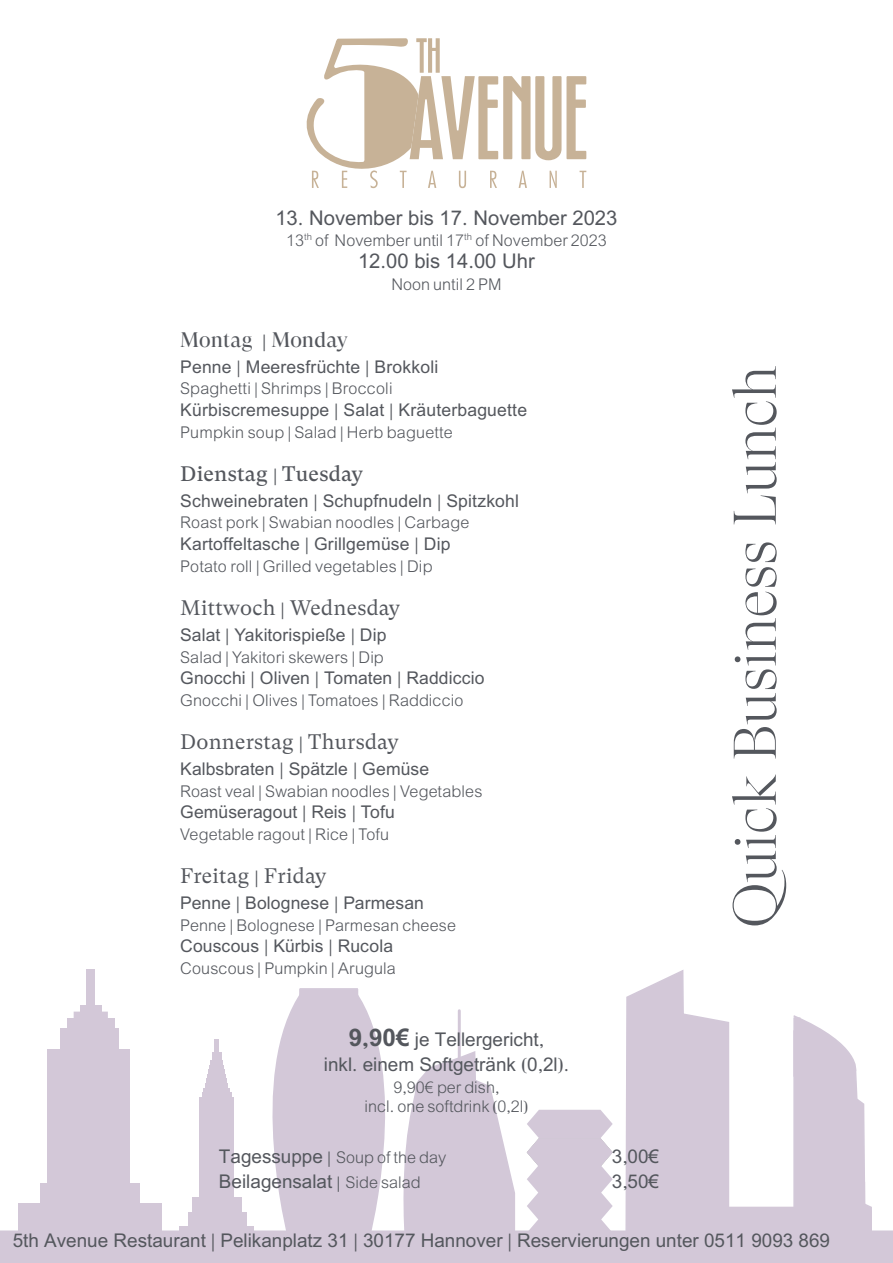
<style>
.page{position:relative;width:893px;height:1263px;background:#fff}
.page>*{position:absolute;margin:0;border:0;box-sizing:border-box;transform-origin:0 0}
.t1{font:300 60px "GT Super Ds Trial";color:#54575d}
.t2{font:22.5px "Akhbar";color:#54575d}
.t3{font:21px "Akhbar";color:#54575d}
.t4{font:21px "GT Super Txt Trial";letter-spacing:.01em;color:#54575d}
.t5{font:21px "GT Super Txt Trial";letter-spacing:.01em;color:#54575d}
.t6{font:21px "GT Super Ds Trial";letter-spacing:.01em;color:#54575d}
.t7{font:19.5px "Akhbar";letter-spacing:.01em;color:#54575d}
.t8{font:300 18px "Akhbar";letter-spacing:.005em;color:#54575d}
.s1{font-family:"Akhbar";font-size:19.5px}
.s2{font-weight:700;font-size:27px}
.s3{font-weight:400;font-size:21px}
.s4{font-weight:400}
.s5{font-size:18px}
.s6{font-weight:300;font-size:18px}
</style>
<div class="page">
<svg style="left:0;top:969px;width:893px;height:294px"></svg>
<div style="left:660px;top:1225px;width:141px;height:27px;background:#d3c8d8"></div>
<div style="left:292px;top:1018px;width:74px;height:30px;background:#d3c8d8"></div>
<svg style="left:307px;top:38px;width:279px;height:150px"></svg>
<p class="t2" style="left:275px;top:204px;width:344px">13. November bis 17. November 2023</p>
<p class="t8" style="left:286px;top:230px;width:322px">13<sup>th</sup> of November until 17<sup>th</sup> of November 2023</p>
<p class="t2" style="left:358px;top:247px;width:178px">12.00 bis 14.00 Uhr</p>
<p class="t8" style="left:391px;top:273px;width:112px">Noon until 2 PM</p>
<p class="t6" style="left:180px;top:331px;width:169px">Montag <span class="s1">|</span> Monday</p>
<p class="t7" style="left:180px;top:355px;width:260px">Penne | Meeresfrüchte | Brokkoli</p>
<p class="t8" style="left:180px;top:378px;width:214px">Spaghetti | Shrimps | Broccoli</p>
<p class="t7" style="left:180px;top:398px;width:348px">Kürbiscremesuppe | Salat | Kräuterbaguette</p>
<p class="t8" style="left:180px;top:421px;width:274px">Pumpkin soup | Salad | Herb baguette</p>
<p class="t5" style="left:180px;top:465px;width:184px">Dienstag <span class="s1">|</span> Tuesday</p>
<p class="t7" style="left:180px;top:489px;width:340px">Schweinebraten | Schupfnudeln | Spitzkohl</p>
<p class="t8" style="left:180px;top:512px;width:291px">Roast pork | Swabian noodles | Carbage</p>
<p class="t7" style="left:180px;top:532px;width:272px">Kartoffeltasche | Grillgemüse | Dip</p>
<p class="t8" style="left:180px;top:555px;width:254px">Potato roll | Grilled vegetables | Dip</p>
<p class="t4" style="left:180px;top:599px;width:222px">Mittwoch <span class="s1">|</span> Wednesday</p>
<p class="t7" style="left:180px;top:623px;width:208px">Salat | Yakitorispieße | Dip</p>
<p class="t8" style="left:180px;top:646px;width:205px">Salad | Yakitori skewers | Dip</p>
<p class="t7" style="left:180px;top:666px;width:306px">Gnocchi | Oliven | Tomaten | Raddiccio</p>
<p class="t8" style="left:180px;top:689px;width:285px">Gnocchi | Olives | Tomatoes | Raddiccio</p>
<p class="t4" style="left:180px;top:733px;width:220px">Donnerstag <span class="s1">|</span> Thursday</p>
<p class="t7" style="left:180px;top:757px;width:250px">Kalbsbraten | Spätzle | Gemüse</p>
<p class="t8" style="left:180px;top:780px;width:304px">Roast veal | Swabian noodles | Vegetables</p>
<p class="t7" style="left:180px;top:800px;width:216px">Gemüseragout | Reis | Tofu</p>
<p class="t8" style="left:180px;top:823px;width:211px">Vegetable ragout | Rice | Tofu</p>
<p class="t4" style="left:180px;top:867px;width:148px">Freitag <span class="s1">|</span> Friday</p>
<p class="t7" style="left:180px;top:891px;width:245px">Penne | Bolognese | Parmesan</p>
<p class="t8" style="left:180px;top:914px;width:277px">Penne | Bolognese | Parmesan cheese</p>
<p class="t7" style="left:180px;top:934px;width:214px">Couscous | Kürbis | Rucola</p>
<p class="t8" style="left:180px;top:957px;width:217px">Couscous | Pumpkin | Arugula</p>
<p class="t3" style="left:349px;top:1026px;width:197px"><span class="s2">9,90€</span> je Tellergericht,</p>
<p class="t3" style="left:324px;top:1052px;width:247px">inkl. einem Softgetränk (0,2l).</p>
<p class="t8" style="left:393px;top:1076px;width:108px">9,90€ per dish,</p>
<p class="t8" style="left:364px;top:1095px;width:165px">incl. one softdrink (0,2l)</p>
<p class="t8" style="left:219px;top:1146px;width:229px"><span class="s3">Tagessuppe</span> <span class="s4">|</span> Soup of the day</p>
<p class="t3" style="left:612px;top:1143px;width:49px">3,00€</p>
<p class="t3" style="left:219px;top:1168px;width:203px">Beilagensalat <span class="s5">|</span> <span class="s6">Side salad</span></p>
<p class="t3" style="left:612px;top:1168px;width:49px">3,50€</p>
<p class="t1" style="left:732px;top:928px;width:564px;rotate:-90deg">Quick Business Lunch</p>
<p class="t3" style="left:13px;top:1227px;width:819px">5th Avenue Restaurant | Pelikanplatz 31 | 30177 Hannover | Reservierungen unter 0511 9093 869</p>
</div>
